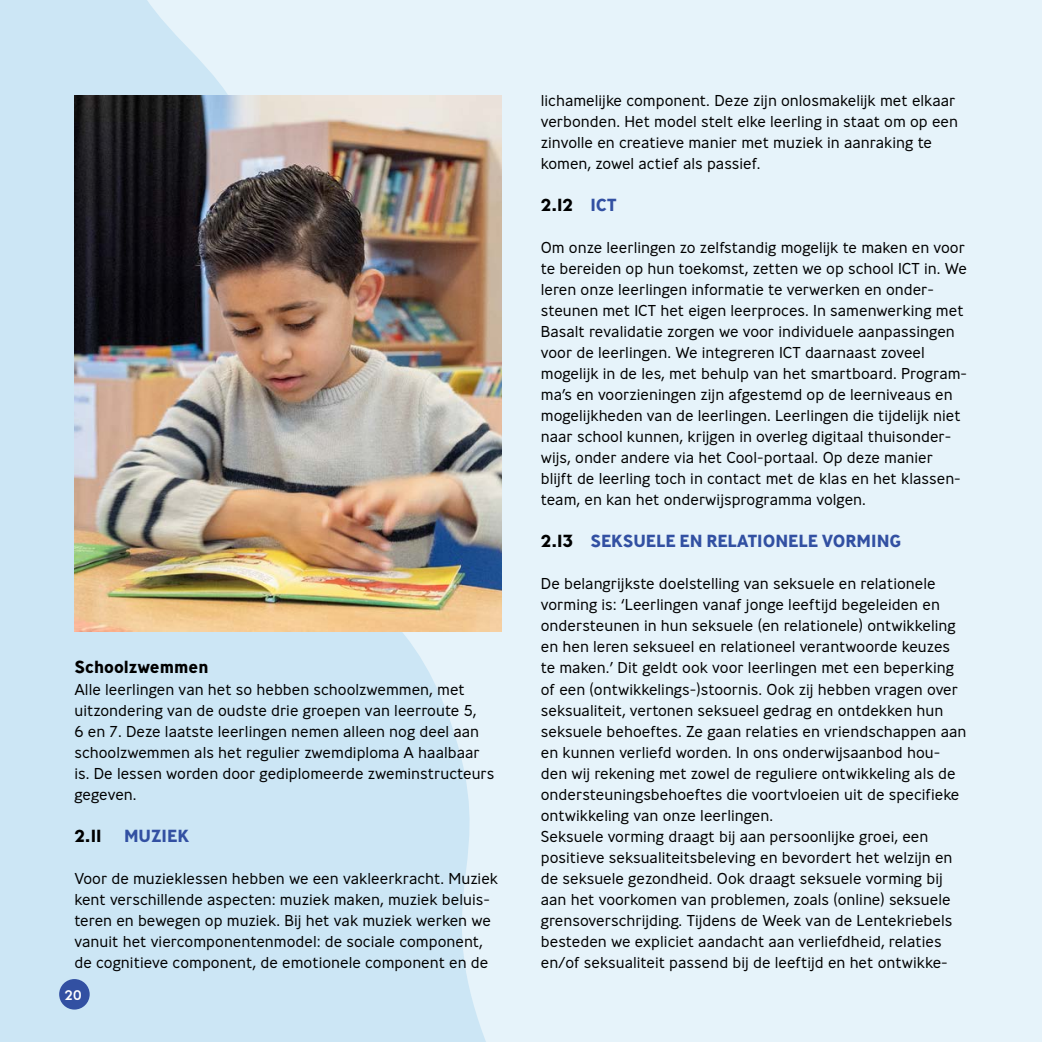
<style>
.page{position:relative;width:1042px;height:1042px;background:#e6f3fa}
.page>*{position:absolute;margin:0;border:0;box-sizing:border-box;transform-origin:0 0}
.t1{font:700 17.5px "Ministry";color:#3250a2}
.tussenkop{font:700 17.5px "Ministry";color:#000}
.plat{font:300 15.75px/21px "Ministry";color:#000}
.t2{font:500 14px "Ministry";color:#fff}
.s1{color:#3250a2}
.s2{color:#000}
</style>
<div class="page">
<svg style="left:0;top:0;width:502px;height:1042px;fill:#cce6f5"></svg>
<img style="left:74px;top:96px;width:427px;height:535px">
<div style="left:59px;top:979px;width:31px;height:30px;background:#3250a2;border-radius:50%"></div>
<p class="tussenkop" style="left:74px;top:656px;width:136px">Schoolzwemmen</p>
<p class="plat" style="left:74px;top:678px;width:422px">Alle leerlingen van het so hebben schoolzwemmen, met uitzondering van de oudste drie groepen van leerroute 5,<br>6 en 7. Deze laatste leerlingen nemen alleen nog deel aan schoolzwemmen als het regulier zwemdiploma A haalbaar is. De lessen worden door gediplomeerde zweminstructeurs gegeven.</p>
<p class="tussenkop" style="left:74px;top:824px;width:29px">2.11</p>
<p class="t1" style="left:124px;top:824px;width:66px">MUZIEK</p>
<p class="plat" style="left:74px;top:867px;width:425px">Voor de muzieklessen hebben we een vakleerkracht. Muziek kent verschillende aspecten: muziek maken, muziek beluis&shy;teren en bewegen op muziek. Bij het vak muziek werken we vanuit het viercomponentenmodel: de sociale component, de cognitieve component, de emotionele component en de</p>
<p class="t2" style="left:64px;top:985px;width:19px">20</p>
<p class="plat" style="left:541px;top:90px;width:419px">lichamelijke component. Deze zijn onlosmakelijk met elkaar verbonden. Het model stelt elke leerling in staat om op een zinvolle en creatieve manier met muziek in aanraking te komen, zowel actief als passief.</p>
<p class="tussenkop" style="left:541px;top:194px;width:77px">2.12 <span class="s1">ICT</span></p>
<p class="plat" style="left:541px;top:237px;width:428px">Om onze leerlingen zo zelfstandig mogelijk te maken en voor te bereiden op hun toekomst, zetten we op school ICT in. We leren onze leerlingen informatie te verwerken en onder&shy;steunen met ICT het eigen leerproces. In samenwerking met Basalt revalidatie zorgen we voor individuele aanpassingen voor de leerlingen. We integreren ICT daarnaast zoveel mogelijk in de les, met behulp van het smartboard. Program&shy;ma’s en voorzieningen zijn afgestemd op de leerniveaus en mogelijkheden van de leerlingen. Leerlingen die tijdelijk niet naar school kunnen, krijgen in overleg digitaal thuisonder&shy;wijs, onder andere via het Cool-portaal. Op deze manier blijft de leerling toch in contact met de klas en het klassen&shy;team, en kan het onderwijsprogramma volgen.</p>
<p class="t1" style="left:541px;top:530px;width:362px"><span class="s2">2.13</span> SEKSUELE EN RELATIONELE VORMING</p>
<p class="plat" style="left:541px;top:573px;width:427px">De belangrijkste doelstelling van seksuele en relationele vorming is: ‘Leerlingen vanaf jonge leeftijd begeleiden en ondersteunen in hun seksuele (en relationele) ontwikkeling en hen leren seksueel en relationeel verantwoorde keuzes te maken.’ Dit geldt ook voor leerlingen met een beperking of een (ontwikkelings-)stoornis. Ook zij hebben vragen over seksualiteit, vertonen seksueel gedrag en ontdekken hun seksuele behoeftes. Ze gaan relaties en vriendschappen aan en kunnen verliefd worden. In ons onderwijsaanbod hou&shy;den wij rekening met zowel de reguliere ontwikkeling als de ondersteuningsbehoeftes die voortvloeien uit de specifieke ontwikkeling van onze leerlingen.</p>
<p class="plat" style="left:541px;top:825px;width:413px">Seksuele vorming draagt bij aan persoonlijke groei, een positieve seksualiteitsbeleving en bevordert het welzijn en de seksuele gezondheid. Ook draagt seksuele vorming bij aan het voorkomen van problemen, zoals (online) seksuele grensoverschrijding. Tijdens de Week van de Lentekriebels besteden we expliciet aandacht aan verliefdheid, relaties en/of seksualiteit passend bij de leeftijd en het ontwikke-</p>
</div>
